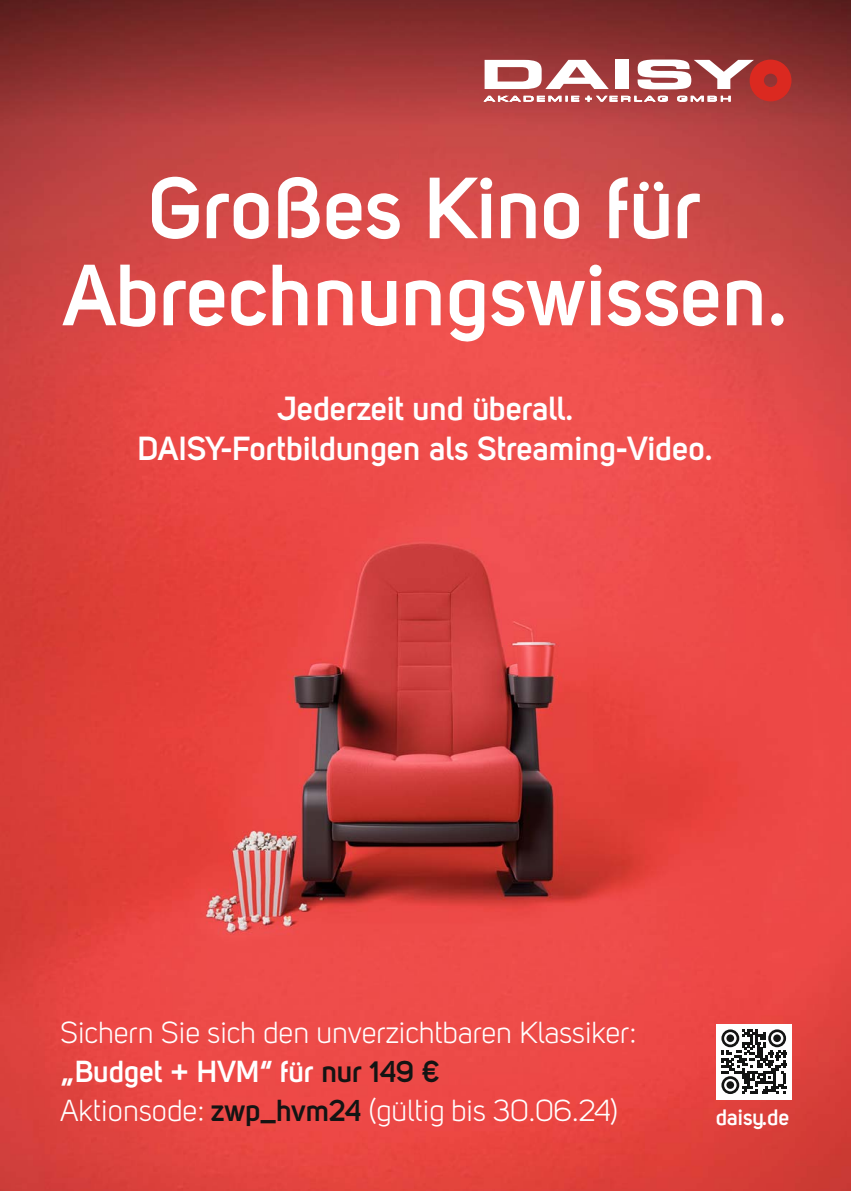
<style>
.page{position:relative;width:851px;height:1191px;background:#fff}
.page>*{position:absolute;margin:0;border:0;box-sizing:border-box;transform-origin:0 0}
.t1{font:700 85.5px/87px "Uni Sans Semi";color:#fff;text-align:center}
.t2{font:700 33px/39.6px "Uni Sans Semi";color:#fff;text-align:center}
.t3{font:30px "Uni Sans Book";color:#fff}
.t4{font:700 30px "Uni Sans Semi";color:#fff}
.t5{font:700 21.9px "Uni Sans Semi";color:#fff}
.s1{color:#131413}
.s2{font-family:"Uni Sans Semi";font-weight:700;color:#131413}
</style>
<div class="page">
<img style="left:0;top:0;width:850px;height:1191px">
<svg style="left:483px;top:60px;width:308px;height:42px"></svg>
<div style="left:716px;top:1024px;width:75px;height:75px;background:#fff"></div>
<svg style="left:721px;top:1029px;width:65px;height:65px"></svg>
<div style="left:726px;top:1034px;width:8px;height:8px;background:#131413;border-radius:50%"></div>
<div style="left:773px;top:1034px;width:7px;height:8px;background:#131413;border-radius:50%"></div>
<div style="left:726px;top:1081px;width:8px;height:7px;background:#131413;border-radius:50%"></div>
<h1 class="t1" style="left:63px;top:174px;width:727px">Großes Kino für<br>Abrechnungswissen.</h1>
<p class="t2" style="left:138px;top:392px;width:576px">Jederzeit und überall.<br>DAISY-Fortbildungen als Streaming-Video.</p>
<p class="t3" style="left:60px;top:1019px;width:577px">Sichern Sie sich den unverzichtbaren Klassiker:</p>
<p class="t4" style="left:60px;top:1060px;width:381px">„Budget + HVM“ für <span class="s1">nur 149 €</span></p>
<p class="t3" style="left:60px;top:1097px;width:559px">Aktionsode: <span class="s2">zwp_hvm24</span> (gültig bis 30.06.24)</p>
<p class="t5" style="left:716px;top:1109px;width:75px">daisy.de</p>
</div>
